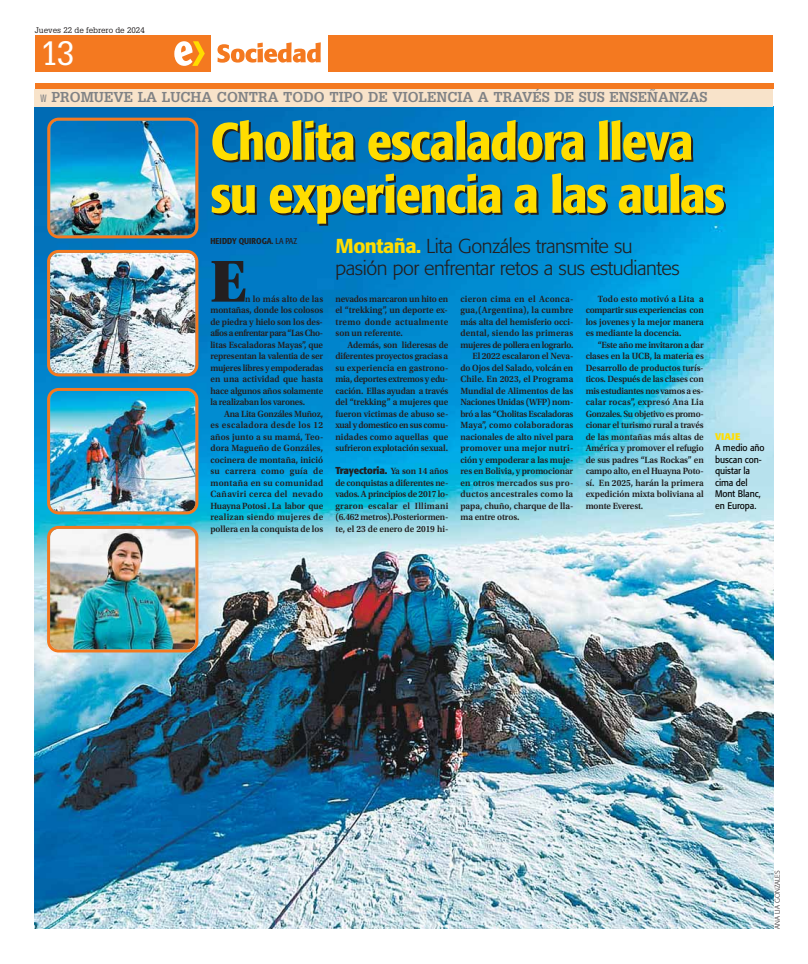
<style>
.page{position:relative;width:808px;height:964px;background:#fff}
.page>*{position:absolute;margin:0;border:0;box-sizing:border-box;transform-origin:0 0}
.t1{font:62.6px "Utopia Std Black Headline";color:#231f20;scale:.95 1}
.t2{font:500 condensed 52px/53px "Formata";letter-spacing:-.02em;color:#fd0;scale:1.05 1}
.t3{font:33px "Glypha LT Std";color:#fff}
.t4{font:300 20px/21px "Formata";letter-spacing:-.025em;color:#231f20}
.t5{font:700 14px "Glypha LT Std";color:#808285}
.t6{font:700 10px "Formata";letter-spacing:-.01em;color:#231f20;scale:.95 1}
.t7{font:700 9.6px "Formata";color:#fd0}
.t8{font:600 9.5px/11.5px "Utopia Std";letter-spacing:-.005em;color:#231f20;text-align:justify;scale:.95 1}
.t9{font:600 9.5px "Utopia Std";letter-spacing:.025em;color:#231f20;scale:.95 1}
.t10{font:600 9.5px "Utopia Std";letter-spacing:-.035em;color:#231f20;scale:.95 1}
.t11{font:9.5px/11.5px "Formata";letter-spacing:-.01em;color:#010000;scale:.92 1}
.t12{font:600 9.5px "Utopia Std";letter-spacing:.02em;color:#231f20;scale:.95 1}
.t13{font:600 9.5px "Utopia Std";letter-spacing:.015em;color:#231f20;scale:.95 1}
.t14{font:500 condensed 8.5px "Formata";color:#231f20}
.t15{font:8px "Glypha LT Std";color:#231f20}
.t16{font:300 7px "Formata";color:#231f20}
.s1{font-weight:400}
.s2{font-weight:500;color:#fd0}
.s3{font-family:"Utopia Std";font-weight:600;font-size:9.5px}
</style>
<div class="page">
<div style="left:35px;top:35px;width:175px;height:37px;background:#f47920"></div>
<div style="left:328px;top:35px;width:445px;height:37px;background:#f47920"></div>
<svg style="left:217px;top:42px;width:104px;height:21px"></svg>
<svg style="left:174px;top:41px;width:31px;height:25px"></svg>
<img style="left:35px;top:106px;width:738px;height:822px">
<div style="left:35px;top:83px;width:738px;height:6px;background:#f47920"></div>
<div style="left:35px;top:89px;width:738px;height:17px;background:#f8e3ca"></div>
<img style="left:47px;top:118px;width:151px;height:120px">
<img style="left:47px;top:250px;width:151px;height:126px">
<img style="left:47px;top:388px;width:151px;height:126px">
<img style="left:47px;top:526px;width:151px;height:126px">
<p class="t15" style="left:35px;top:25px;width:111px">Jueves 22 de febrero de 2024</p>
<h3 class="t3" style="left:41px;top:34px;width:36px">13</h3>
<h3 class="t5" style="left:51px;top:92px;width:658px">PROMUEVE LA LUCHA CONTRA TODO TIPO DE VIOLENCIA A TRAVÉS DE SUS ENSEÑANZAS</h3>
<h2 class="t2" style="left:210px;top:119px;width:491px">Cholita escaladora lleva su experiencia a las aulas</h2>
<p class="t14" style="left:210px;top:238px;width:88px">HEIDDY QUIROGA. <span class="s1">LA PAZ</span></p>
<h1 class="t1" style="left:210px;top:243px;width:39px">E</h1>
<p class="t8" style="left:210px;top:294px;width:120px;text-indent:35px">n lo más alto de las montañas, donde los colosos de piedra y hielo son los des&shy;afíos a enfrentar para “Las Cho&shy;litas Escaladoras Mayas”, que representan la valentia de ser mujeres libres y empoderadas en una actividad que hasta hace algunos años solamente la realizaban los varones.</p>
<p class="t8" style="left:210px;top:409px;width:120px;text-indent:14px">Ana Lita Gonzáles Muñoz, es escaladora desde los 12 años junto a su mamá, Teo&shy;dora Magueño de Gonzáles, cocinera de montaña, inició su carrera como guía de montaña en su comunidad Cañaviri cerca del nevado Huayna Potosi . La labor que realizan siendo mujeres de pollera en la conquista de los</p>
<h3 class="t4" style="left:335px;top:237px;width:346px"><span class="s2">Montaña.</span> Lita Gonzáles transmite su pasión por enfrentar retos a sus estudiantes</h3>
<p class="t8" style="left:335px;top:294px;width:120px">nevados marcaron un hito en el “trekking”, un deporte ex&shy;tremo donde actualmente son un referente.</p>
<p class="t8" style="left:335px;top:340px;width:120px;text-indent:12px">Además, son lideresas de diferentes proyectos gracias a su experiencia en gastrono&shy;mia, deportes extremos y edu&shy;cación. Ellas ayudan a través del “trekking” a mujeres que fueron victimas de abuso se&shy;xual y domestico en sus comu&shy;nidades como aquellas que sufrieron explotación sexual.</p>
<p class="t6" style="left:335px;top:466px;width:120px">Trayectoria. <span class="s3">Ya son 14 años</span></p>
<p class="t8" style="left:335px;top:478px;width:120px">de conquistas a diferentes ne&shy;vados. A principios de 2017 lo&shy;graron escalar el Illimani (6.462 metros).Posteriormen&shy;te, el 23 de enero de 2019 hi-</p>
<p class="t9" style="left:460px;top:295px;width:120px">cieron cima en el Aconca-</p>
<p class="t12" style="left:460px;top:306px;width:120px">gua,(Argentina), la cumbre</p>
<p class="t8" style="left:460px;top:317px;width:120px">más alta del hemisferio occi-</p>
<p class="t9" style="left:460px;top:329px;width:120px">dental, siendo las primeras</p>
<p class="t10" style="left:460px;top:341px;width:120px">mujeres de pollera en lograrlo.</p>
<p class="t8" style="left:472px;top:351px;width:108px">El 2022 escalaron el Neva-</p>
<p class="t8" style="left:460px;top:363px;width:120px">do Ojos del Salado, volcán en</p>
<p class="t8" style="left:460px;top:374px;width:120px">Chile. En 2023, el Programa</p>
<p class="t8" style="left:460px;top:386px;width:120px">Mundial de Alimentos de las</p>
<p class="t8" style="left:460px;top:397px;width:120px">Naciones Unidas (WFP) nom-</p>
<p class="t10" style="left:460px;top:410px;width:120px">bró a las “Cholitas Escaladoras</p>
<p class="t13" style="left:460px;top:421px;width:120px">Maya”, como colaboradoras</p>
<p class="t8" style="left:460px;top:432px;width:120px">nacionales de alto nivel para</p>
<p class="t9" style="left:460px;top:444px;width:120px">promover una mejor nutri-</p>
<p class="t8" style="left:460px;top:455px;width:120px">ción y empoderar a las muje-</p>
<p class="t8" style="left:460px;top:466px;width:120px">res en Bolivia, y promocionar</p>
<p class="t9" style="left:460px;top:479px;width:120px">en otros mercados sus pro-</p>
<p class="t9" style="left:460px;top:490px;width:120px">ductos ancestrales como la</p>
<p class="t8" style="left:460px;top:501px;width:120px">papa, chuño, charque de lla-</p>
<p class="t8" style="left:460px;top:512px;width:64px">ma entre otros.</p>
<p class="t8" style="left:586px;top:294px;width:126px;text-indent:12px">Todo esto motivó a Lita a compartir sus experiencias con los jovenes y la mejor manera es mediante la docencia.</p>
<p class="t8" style="left:586px;top:340px;width:126px;text-indent:12px">“Este año me invitaron a dar clases en la UCB, la materia es Desarrollo de productos turís&shy;ticos. Después de las clases con mis estudiantes nos vamos a es&shy;calar rocas”, expresó Ana Lia Gonzales. Su objetivo es promo&shy;cionar el turismo rural a través de las montañas más altas de América y promover el refugio de sus padres “Las Rockas” en campo alto, en el Huayna Poto&shy;sí. En 2025, harán la primera expedición mixta boliviana al monte Everest.</p>
<p class="t7" style="left:715px;top:432px;width:27px">VIAJE</p>
<p class="t11" style="left:715px;top:443px;width:55px">A medio año buscan con&shy;quistar la cima del<br>Mont Blanc, en Europa.</p>
<p class="t16" style="left:774px;top:928px;width:60px;rotate:-90deg">ANA LIA GONZALES</p>
</div>
